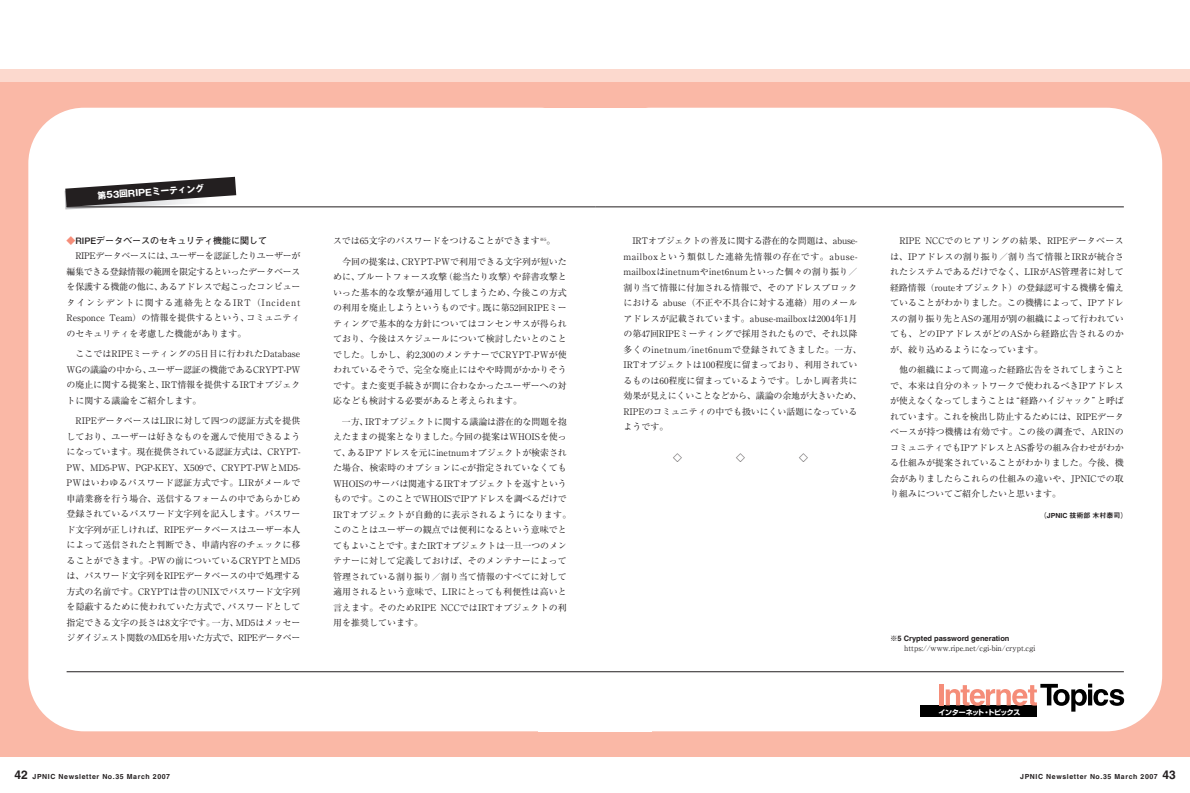
<style>
.page{position:relative;width:1190px;height:793px;background:#fff}
.page>*{position:absolute;margin:0;border:0;box-sizing:border-box;transform-origin:0 0}
.t1{font:9px/15.5px "Ryumin";color:#231f20;text-align:justify}
.t2{font:700 9px "Futo Go B101";color:#231f20}
.t3{font:700 8.7px "Gothic MB101";color:#fff}
.t4{font:7.5px "Ryumin";color:#231f20}
.t5{font:7.5px "Midashi Go MB31";color:#231f20}
.t6{font:7px "Midashi Go MB31";letter-spacing:.085em;color:#231f20}
.t7{font:7px "Midashi Go MB31";color:#231f20}
.t8{font:700 7px "Shin Go";letter-spacing:-.055em;color:#fff}
.s1{color:#f58d79}
.s2{font-size:12px}
</style>
<div class="page">
<div style="left:0;top:70px;width:595px;height:687px;background:#fab8a6"></div>
<div style="left:595px;top:70px;width:595px;height:687px;background:#fab8a6"></div>
<div style="left:595px;top:108px;width:567px;height:623px;background:#fff;border-radius:56px"></div>
<div style="left:28px;top:108px;width:567px;height:623px;background:#fff;border-radius:56px"></div>
<div style="left:539px;top:108px;width:113px;height:623px;background:#fff"></div>
<div style="left:0;top:70px;width:595px;height:12px;background:#fcd9ce"></div>
<div style="left:920px;top:705px;width:117px;height:12px;background:#000"></div>
<div style="left:939px;top:684px;width:5px;height:21px;background:#f58d79"></div>
<svg style="left:946px;top:684px;width:178px;height:28px"></svg>
<hr style="left:595px;top:207px;width:529px;height:1px;background:#231f20">
<hr style="left:595px;top:672px;width:529px;height:1px;background:#231f20">
<hr style="left:67px;top:672px;width:528px;height:1px;background:#231f20">
<div style="left:595px;top:70px;width:595px;height:12px;background:#fcd9ce"></div>
<svg style="left:65px;top:177px;width:171px;height:32px"></svg>
<hr style="left:67px;top:207px;width:528px;height:1px;background:#231f20">
<p class="t3" style="left:97px;top:192px;width:108px;rotate:-4deg">第53回RIPEミーティング</p>
<p class="t2" style="left:67px;top:237px;width:202px"><span class="s1">◆</span>RIPEデータベースのセキュリティ機能に関して</p>
<p class="t1" style="left:67px;top:250px;width:235px;text-indent:9px">RIPEデータベースには、ユーザーを認証したりユーザーが編集できる登録情報の範囲を限定するといったデータベースを保護する機能の他に、あるアドレスで起こったコンピュータインシデントに関する連絡先となるIRT（Incident Responce Team）の情報を提供するという、コミュニティのセキュリティを考慮した機能があります。</p>
<p class="t1" style="left:67px;top:347px;width:235px;text-indent:9px">ここではRIPEミーティングの5日目に行われたDatabase WGの議論の中から、ユーザー認証の機能であるCRYPT-PWの廃止に関する提案と、IRT情報を提供するIRTオブジェクトに関する議論をご紹介します。</p>
<p class="t1" style="left:67px;top:414px;width:235px;text-indent:9px">RIPEデータベースはLIRに対して四つの認証方式を提供しており、ユーザーは好きなものを選んで使用できるようになっています。現在提供されている認証方式は、CRYPT-PW、MD5-PW、PGP-KEY、X509で、CRYPT-PWとMD5- PWはいわゆるパスワード認証方式です。LIRがメールで申請業務を行う場合、送信するフォームの中であらかじめ登録されているパスワード文字列を記入します。パスワード文字列が正しければ、RIPEデータベースはユーザー本人によって送信されたと判断でき、申請内容のチェックに移ることができます。-PWの前についているCRYPTとMD5は、パスワード文字列をRIPEデータベースの中で処理する方式の名前です。CRYPTは昔のUNIXでパスワード文字列を隠蔽するために使われていた方式で、パスワードとして指定できる文字の長さは8文字です。一方、MD5はメッセージダイジェスト関数のMD5を用いた方式で、RIPEデータベー</p>
<p class="t1" style="left:333px;top:234px;width:224px">スでは65文字のパスワードをつけることができます<sup>※5</sup>。</p>
<p class="t1" style="left:333px;top:255px;width:235px;text-indent:9px">今回の提案は、CRYPT-PWで利用できる文字列が短いために、ブルートフォース攻撃（総当たり攻撃）や辞書攻撃といった基本的な攻撃が通用してしまうため、今後この方式の利用を廃止しようというものです。既に第52回RIPEミーティングで基本的な方針についてはコンセンサスが得られており、今後はスケジュールについて検討したいとのことでした。しかし、約2,300のメンテナーでCRYPT-PWが使われているそうで、完全な廃止にはやや時間がかかりそうです。また変更手続きが間に合わなかったユーザーへの対応なども検討する必要があると考えられます。</p>
<p class="t1" style="left:333px;top:415px;width:240px;text-align:left;text-indent:9px">一方、IRTオブジェクトに関する議論は潜在的な問題を抱えたままの提案となりました。今回の提案はWHOISを使って、あるIPアドレスを元にinetnumオブジェクトが検索された場合、検索時のオプションに-cが指定されていなくても<br>WHOISのサーバは関連するIRTオブジェクトを返すというものです。このことでWHOISでIPアドレスを調べるだけで<br>IRTオブジェクトが自動的に表示されるようになります。このことはユーザーの観点では便利になるという意味でとてもよいことです。またIRTオブジェクトは一旦一つのメンテナーに対して定義しておけば、そのメンテナーによって管理されている割り振り／割り当て情報のすべてに対して適用されるという意味で、LIRにとっても利便性は高いと言えます。そのためRIPE NCCではIRTオブジェクトの利用を推奨しています。</p>
<p class="t1" style="left:624px;top:234px;width:240px;text-align:left;text-indent:9px">IRTオブジェクトの普及に関する潜在的な問題は、abuse&shy;mailboxという類似した連絡先情報の存在です。abuse&shy;mailboxはinetnumやinet6numといった個々の割り振り／割り当て情報に付加される情報で、そのアドレスブロックにおける abuse（不正や不具合に対する連絡）用のメールアドレスが記載されています。abuse-mailboxは2004年1月の第47回RIPEミーティングで採用されたもので、それ以降多くのinetnum/inet6numで登録されてきました。一方、IRTオブジェクトは100程度に留まっており、利用されているものは60程度に留まっているようです。しかし両者共に効果が見えにくいことなどから、議論の余地が大きいため、RIPEのコミュニティの中でも扱いにくい話題になっているようです。</p>
<p class="t1" style="left:890px;top:234px;width:235px;text-indent:9px">RIPE NCCでのヒアリングの結果、RIPEデータベースは、IPアドレスの割り振り／割り当て情報とIRRが統合されたシステムであるだけでなく、LIRがAS管理者に対して経路情報（routeオブジェクト）の登録認可する機構を備えていることがわかりました。この機構によって、IPアドレスの割り振り先とASの運用が別の組織によって行われていても、どのIPアドレスがどのASから経路広告されるのかが、絞り込めるようになっています。</p>
<p class="t1" style="left:890px;top:363px;width:235px;text-indent:9px">他の組織によって間違った経路広告をされてしまうことで、本来は自分のネットワークで使われるべきIPアドレスが使えなくなってしまうことは“経路ハイジャック”と呼ばれています。これを検出し防止するためには、RIPEデータベースが持つ機構は有効です。この後の調査で、ARINのコミュニティでもIPアドレスとAS番号の組み合わせがわかる仕組みが提案されていることがわかりました。今後、機会がありましたらこれらの仕組みの違いや、JPNICでの取り組みについてご紹介したいと思います。</p>
<p class="t7" style="left:1040px;top:512px;width:89px">（JPNIC 技術部木村泰司）</p>
<p class="t5" style="left:890px;top:635px;width:121px">※5 Crypted password generation</p>
<p class="t4" style="left:904px;top:645px;width:133px">https://www.ripe.net/cgi-bin/crypt.cgi</p>
<p class="t8" style="left:939px;top:709px;width:83px">インターネット・トピックス</p>
<p class="t6" style="left:15px;top:774px;width:157px"><span class="s2">42</span> JPNIC Newsletter No.35 March 2007</p>
<p class="t6" style="left:1020px;top:774px;width:157px">JPNIC Newsletter No.35 March 2007 <span class="s2">43</span></p>
</div>
